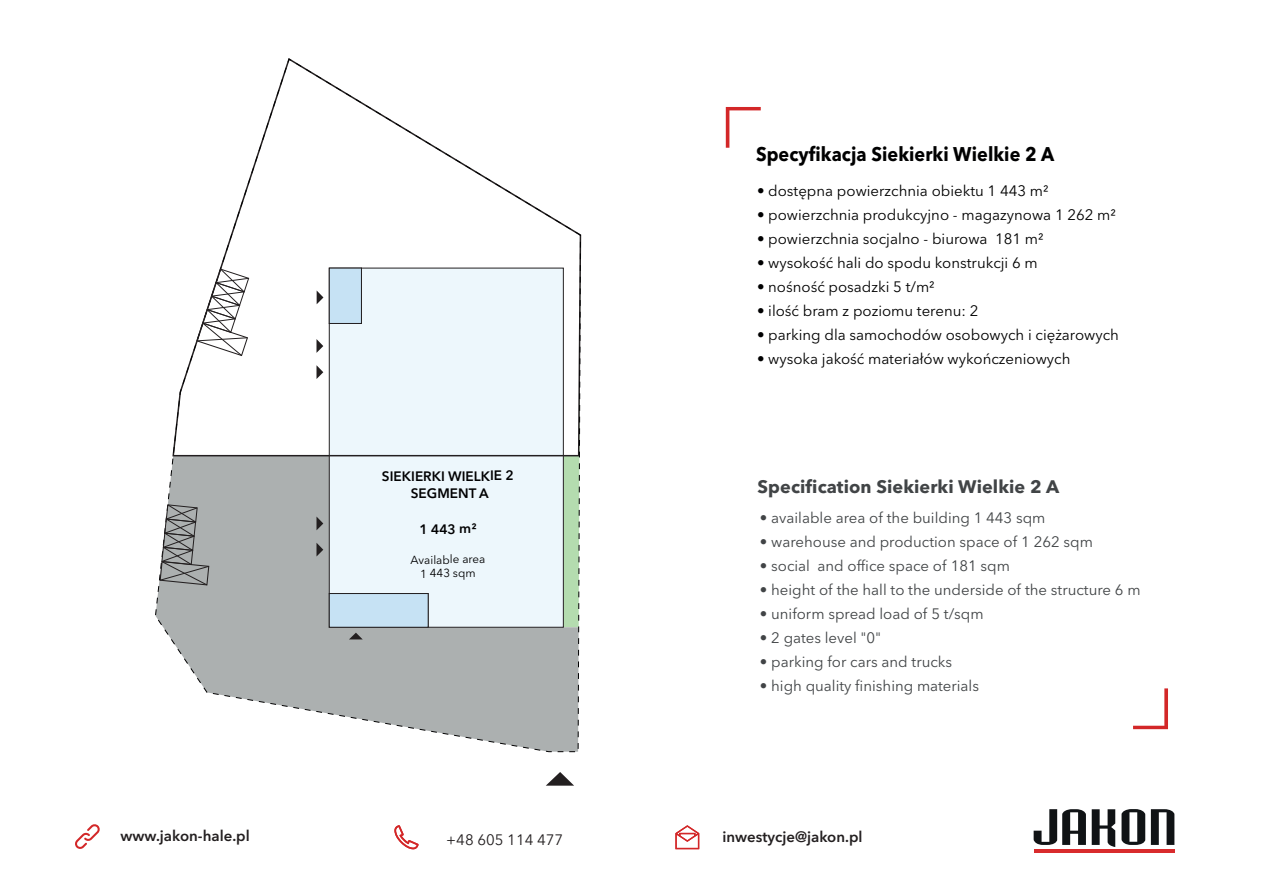
<style>
.page{position:relative;width:1263px;height:893px;background:#fff}
.page>*{position:absolute;margin:0;border:0;box-sizing:border-box;transform-origin:0 0}
.t1{font:700 19.65px "Avenir Next LT Pro";letter-spacing:.005em;color:#000001;scale:.91 1}
.t2{font:700 18px "Avenir Next LT Pro";letter-spacing:.005em;color:#414446}
.t3{font:15px "Avenir Next LT Pro";color:#000001}
.t4{font:15px "Avenir Next LT Pro";color:#414446}
.t5{font:600 15px "Avenir Next LT Pro";color:#231f20}
.t6{font:15px "Avenir Next LT Pro";color:#231f20}
.t7{font:600 13.5px/17.5px "Avenir Next LT Pro";letter-spacing:-.005em;color:#000001;text-align:center}
.t8{font:11.55px/14px "Avenir Next LT Pro";letter-spacing:-.005em;color:#000001;text-align:center}
</style>
<div class="page">
<svg style="left:726px;top:107px;width:35px;height:41px"></svg>
<svg style="left:1133px;top:688px;width:35px;height:41px"></svg>
<svg style="left:1034px;top:809px;width:140px;height:38px"></svg>
<hr style="left:1034px;top:849px;width:140px;height:3px;background:#d92b2d">
<svg style="left:75px;top:824px;width:25px;height:25px"></svg>
<svg style="left:394px;top:825px;width:25px;height:24px"></svg>
<svg style="left:675px;top:825px;width:24px;height:24px"></svg>
<svg style="left:155px;top:58px;width:427px;height:694px"></svg>
<div style="left:329px;top:268px;width:235px;height:360px;background:#edf7fc"></div>
<div style="left:329px;top:268px;width:33px;height:56px;background:#c6e2f4;border:1px solid #231f20"></div>
<svg style="left:196px;top:268px;width:54px;height:89px"></svg>
<svg style="left:159px;top:504px;width:51px;height:82px;background:#999b9c"></svg>
<svg style="left:317px;top:290px;width:6px;height:14px"></svg>
<svg style="left:316px;top:365px;width:7px;height:14px"></svg>
<svg style="left:316px;top:339px;width:7px;height:14px"></svg>
<svg style="left:316px;top:516px;width:7px;height:14px"></svg>
<svg style="left:316px;top:543px;width:7px;height:13px"></svg>
<svg style="left:329px;top:593px;width:100px;height:46px;background:#b4c8d5"></svg>
<svg style="left:546px;top:772px;width:28px;height:13px"></svg>
<hr style="left:329px;top:455px;width:234px;height:1px;background:#231f20">
<p class="t7" style="left:382px;top:467px;width:133px">SIEKIERKI WIELKIE 2<br>SEGMENT A</p>
<p class="t7" style="left:419px;top:520px;width:59px">1 443 m²</p>
<p class="t8" style="left:411px;top:552px;width:76px">Available area<br>1 443 sqm</p>
<h1 class="t1" style="left:756px;top:142px;width:329px">Specyfikacja Siekierki Wielkie 2 A</h1>
<p class="t3" style="left:757px;top:182px;width:293px">• dostępna powierzchnia obiektu 1 443 m²</p>
<p class="t3" style="left:757px;top:206px;width:361px">• powierzchnia produkcyjno - magazynowa 1 262 m²</p>
<p class="t3" style="left:757px;top:230px;width:288px">• powierzchnia socjalno - biurowa 181 m²</p>
<p class="t3" style="left:757px;top:254px;width:282px">• wysokość hali do spodu konstrukcji 6 m</p>
<p class="t3" style="left:757px;top:278px;width:179px">• nośność posadzki 5 t/m²</p>
<p class="t3" style="left:757px;top:302px;width:223px">• ilość bram z poziomu terenu: 2</p>
<p class="t3" style="left:757px;top:326px;width:364px">• parking dla samochodów osobowych i ciężarowych</p>
<p class="t3" style="left:757px;top:350px;width:315px">• wysoka jakość materiałów wykończeniowych</p>
<p class="t2" style="left:758px;top:476px;width:303px">Specification Siekierki Wielkie 2 A</p>
<p class="t4" style="left:760px;top:509px;width:287px">• available area of the building 1 443 sqm</p>
<p class="t4" style="left:760px;top:533px;width:334px">• warehouse and production space of 1 262 sqm</p>
<p class="t4" style="left:760px;top:557px;width:251px">• social and office space of 181 sqm</p>
<p class="t4" style="left:760px;top:581px;width:382px">• height of the hall to the underside of the structure 6 m</p>
<p class="t4" style="left:760px;top:605px;width:225px">• uniform spread load of 5 t/sqm</p>
<p class="t4" style="left:760px;top:629px;width:123px">• 2 gates level "0"</p>
<p class="t4" style="left:760px;top:653px;width:194px">• parking for cars and trucks</p>
<p class="t4" style="left:760px;top:677px;width:221px">• high quality finishing materials</p>
<p class="t5" style="left:120px;top:827px;width:131px">www.jakon-hale.pl</p>
<p class="t5" style="left:722px;top:827px;width:142px">inwestycje@jakon.pl</p>
<p class="t6" style="left:446px;top:830px;width:118px">+48 605 114 477</p>
</div>
